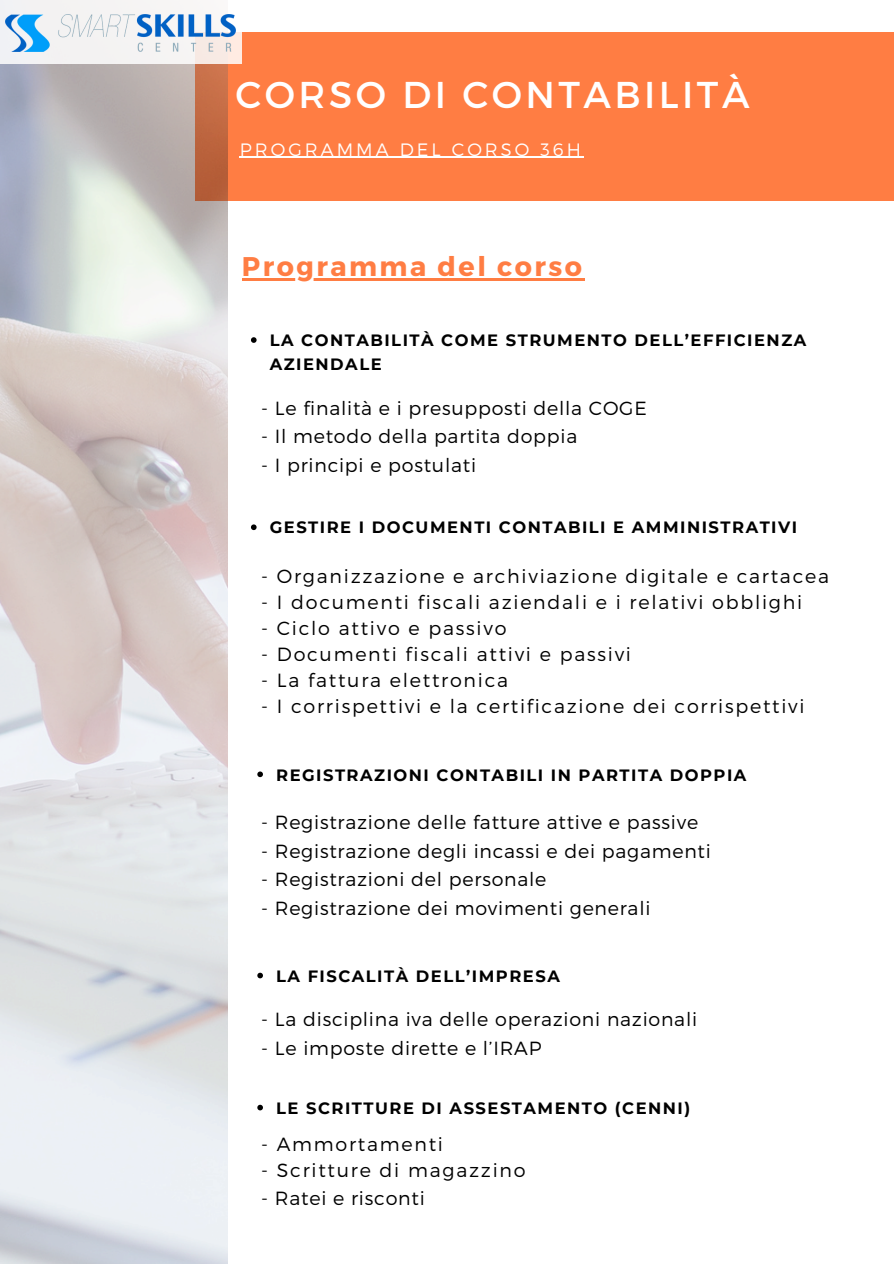
<style>
.page{position:relative;width:894px;height:1264px;background:#fff}
.page>*{position:absolute;margin:0;border:0;box-sizing:border-box;transform-origin:0 0}
.t1{font:37.35px "Montserrat";letter-spacing:.09em;color:#fff}
.t2{font:700 27px "Montserrat";letter-spacing:.09em;color:#ff7d43}
.t3{font:300 19.05px "Montserrat";letter-spacing:.04em;color:#000}
.t4{font:300 19.05px "Montserrat";letter-spacing:.09em;color:#000}
.t5{font:300 17.85px "Montserrat";letter-spacing:.17em;color:#fff}
.t6{font:700 16.35px/23.7px "Montserrat";letter-spacing:.09em;color:#000}
</style>
<div class="page">
<div style="left:195px;top:33px;width:698px;height:168px;background:#ff7d43"></div>
<img style="left:0;top:64px;width:227px;height:1199px">
<div style="left:0;top:0;width:242px;height:64px;background:linear-gradient(to bottom,#f8f8f9,#f7eeeb)"></div>
<img style="left:6px;top:14px;width:229px;height:37px">
<hr style="left:240px;top:157px;width:344px;height:1px;background:#fff">
<svg style="left:251px;top:337px;width:5px;height:6px"></svg>
<hr style="left:242px;top:278px;width:342px;height:3px;background:#ff7d43">
<svg style="left:251px;top:524px;width:5px;height:6px"></svg>
<svg style="left:257px;top:771px;width:6px;height:6px"></svg>
<svg style="left:257px;top:972px;width:6px;height:6px"></svg>
<svg style="left:257px;top:1104px;width:6px;height:6px"></svg>
<p class="t1" style="left:235px;top:71px;width:515px">CORSO DI CONTABILITÀ</p>
<h1 class="t5" style="left:240px;top:138px;width:342px">PROGRAMMA DEL CORSO 36H</h1>
<h2 class="t2" style="left:242px;top:249px;width:341px">Programma del corso</h2>
<h3 class="t6" style="left:270px;top:328px;width:538px">LA CONTABILITÀ COME STRUMENTO DELL’EFFICIENZA<br>AZIENDALE</h3>
<p class="t3" style="left:261px;top:395px;width:387px">- Le finalità e i presupposti della COGE</p>
<p class="t3" style="left:261px;top:424px;width:317px">- Il metodo della partita doppia</p>
<p class="t3" style="left:261px;top:452px;width:216px">- I principi e postulati</p>
<h4 class="t6" style="left:270px;top:515px;width:529px">GESTIRE I DOCUMENTI CONTABILI E AMMINISTRATIVI</h4>
<p class="t4" style="left:261px;top:564px;width:569px">- Organizzazione e archiviazione digitale e cartacea</p>
<p class="t4" style="left:261px;top:590px;width:542px">- I documenti fiscali aziendali e i relativi obblighi</p>
<p class="t4" style="left:261px;top:616px;width:247px">- Ciclo attivo e passivo</p>
<p class="t4" style="left:261px;top:641px;width:371px">- Documenti fiscali attivi e passivi</p>
<p class="t4" style="left:261px;top:667px;width:248px">- La fattura elettronica</p>
<p class="t4" style="left:261px;top:693px;width:544px">- I corrispettivi e la certificazione dei corrispettivi</p>
<h4 class="t6" style="left:276px;top:762px;width:471px">REGISTRAZIONI CONTABILI IN PARTITA DOPPIA</h4>
<p class="t3" style="left:261px;top:810px;width:438px">- Registrazione delle fatture attive e passive</p>
<p class="t3" style="left:261px;top:838px;width:451px">- Registrazione degli incassi e dei pagamenti</p>
<p class="t3" style="left:261px;top:867px;width:286px">- Registrazioni del personale</p>
<p class="t3" style="left:261px;top:895px;width:390px">- Registrazione dei movimenti generali</p>
<h4 class="t6" style="left:276px;top:964px;width:285px">LA FISCALITÀ DELL’IMPRESA</h4>
<p class="t3" style="left:261px;top:1006px;width:437px">- La disciplina iva delle operazioni nazionali</p>
<p class="t3" style="left:261px;top:1035px;width:281px">- Le imposte dirette e l’IRAP</p>
<h4 class="t6" style="left:276px;top:1096px;width:415px">LE SCRITTURE DI ASSESTAMENTO (CENNI)</h4>
<p class="t4" style="left:261px;top:1131px;width:183px">- Ammortamenti</p>
<p class="t4" style="left:261px;top:1157px;width:266px">- Scritture di magazzino</p>
<p class="t3" style="left:261px;top:1185px;width:165px">- Ratei e risconti</p>
</div>
